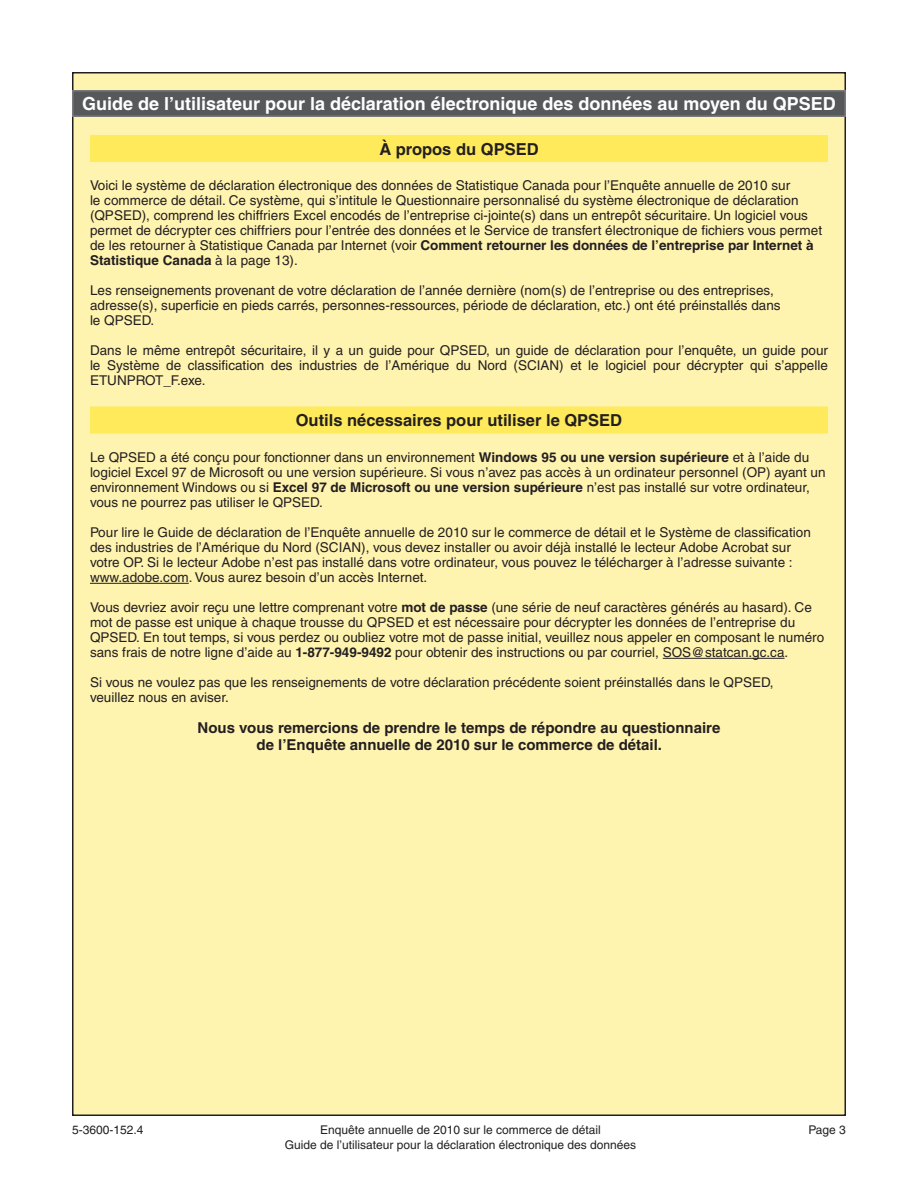
<style>
.page{position:relative;width:918px;height:1188px;background:#fff}
.page>*{position:absolute;margin:0;border:0;box-sizing:border-box;transform-origin:0 0}
.Heading_5__14pts{font:700 18px "Helvetica";color:#fff}
.Heading_1_Tag{font:700 16.5px "Helvetica";color:#231f20}
.t1{font:700 15px/16.5px "Helvetica";color:#231f20;text-align:center}
.t2{font:13.5px/15px "Helvetica";color:#231f20}
.t3{font:12px "Helvetica";color:#231f20}
.s1{font-weight:700}
</style>
<div class="page">
<div style="left:73px;top:73px;width:772px;height:1042px;background:#fff3b0"></div>
<div style="left:91px;top:136px;width:736px;height:25px;background:#ffea5b"></div>
<div style="left:90px;top:135px;width:738px;height:27px;border:2px solid #ffea5b"></div>
<div style="left:73px;top:91px;width:772px;height:25px;background:#57585a"></div>
<div style="left:72px;top:90px;width:774px;height:27px;border:2px solid #787a7d"></div>
<div style="left:91px;top:407px;width:736px;height:26px;background:#ffea5b"></div>
<div style="left:90px;top:406px;width:738px;height:28px;border:2px solid #ffea5b"></div>
<hr style="left:90px;top:583px;width:99px;height:1px;background:#231f20">
<hr style="left:663px;top:658px;width:122px;height:1px;background:#231f20">
<p class="Heading_5__14pts" style="left:82px;top:93px;width:755px">Guide de l’utilisateur pour la déclaration électronique des données au moyen du QPSED</p>
<p class="Heading_1_Tag" style="left:379px;top:139px;width:161px">À propos du QPSED</p>
<p class="t2" style="left:90px;top:178px;width:734px">Voici le système de déclaration électronique des données de Statistique Canada pour l’Enquête annuelle de 2010 sur<br>le commerce de détail. Ce système, qui s’intitule le Questionnaire personnalisé du système électronique de déclaration (QPSED), comprend les chiffriers Excel encodés de l’entreprise ci-jointe(s) dans un entrepôt sécuritaire. Un logiciel vous permet de décrypter ces chiffriers pour l’entrée des données et le Service de transfert électronique de fichiers vous permet de les retourner à Statistique Canada par Internet (voir <span class="s1">Comment retourner les données de l’entreprise par Internet à Statistique Canada</span> à la page 13).</p>
<p class="t2" style="left:90px;top:283px;width:692px">Les renseignements provenant de votre déclaration de l’année dernière (nom(s) de l’entreprise ou des entreprises, adresse(s), superficie en pieds carrés, personnes-ressources, période de déclaration, etc.) ont été préinstallés dans le QPSED.</p>
<p class="t2" style="left:90px;top:343px;width:740px;text-align:justify">Dans le même entrepôt sécuritaire, il y a un guide pour QPSED, un guide de déclaration pour l’enquête, un guide pour le Système de classification des industries de l’Amérique du Nord (SCIAN) et le logiciel pour décrypter qui s’appelle ETUNPROT_F.exe.</p>
<p class="Heading_1_Tag" style="left:296px;top:410px;width:328px">Outils nécessaires pour utiliser le QPSED</p>
<p class="t2" style="left:90px;top:450px;width:737px">Le QPSED a été conçu pour fonctionner dans un environnement <span class="s1">Windows 95 ou une version supérieure</span> et à l’aide du logiciel Excel 97 de Microsoft ou une version supérieure. Si vous n’avez pas accès à un ordinateur personnel (OP) ayant un environnement Windows ou si <span class="s1">Excel 97 de Microsoft ou une version supérieure</span> n’est pas installé sur votre ordinateur, vous ne pourrez pas utiliser le QPSED.</p>
<p class="t2" style="left:90px;top:525px;width:722px">Pour lire le Guide de déclaration de l’Enquête annuelle de 2010 sur le commerce de détail et le Système de classification des industries de l’Amérique du Nord (SCIAN), vous devez installer ou avoir déjà installé le lecteur Adobe Acrobat sur votre OP. Si le lecteur Adobe n’est pas installé dans votre ordinateur, vous pouvez le télécharger à l’adresse suivante : www.adobe.com. Vous aurez besoin d’un accès Internet.</p>
<p class="t2" style="left:90px;top:600px;width:736px">Vous devriez avoir reçu une lettre comprenant votre <span class="s1">mot de passe</span> (une série de neuf caractères générés au hasard). Ce mot de passe est unique à chaque trousse du QPSED et est nécessaire pour décrypter les données de l’entreprise du QPSED. En tout temps, si vous perdez ou oubliez votre mot de passe initial, veuillez nous appeler en composant le numéro sans frais de notre ligne d’aide au <span class="s1">1-877-949-9492</span> pour obtenir des instructions ou par courriel, SOS@statcan.gc.ca.</p>
<p class="t2" style="left:90px;top:675px;width:685px">Si vous ne voulez pas que les renseignements de votre déclaration précédente soient préinstallés dans le QPSED, veuillez nous en aviser.</p>
<p class="t1" style="left:198px;top:720px;width:524px">Nous vous remercions de prendre le temps de répondre au questionnaire de l’Enquête annuelle de 2010 sur le commerce de détail.</p>
<p class="t3" style="left:72px;top:1123px;width:73px">5-3600-152.4</p>
<p class="t3" style="left:320px;top:1123px;width:282px">Enquête annuelle de 2010 sur le commerce de détail</p>
<p class="t3" style="left:808px;top:1123px;width:39px">Page 3</p>
<p class="t3" style="left:285px;top:1138px;width:353px">Guide de l’utilisateur pour la déclaration électronique des données</p>
</div>
